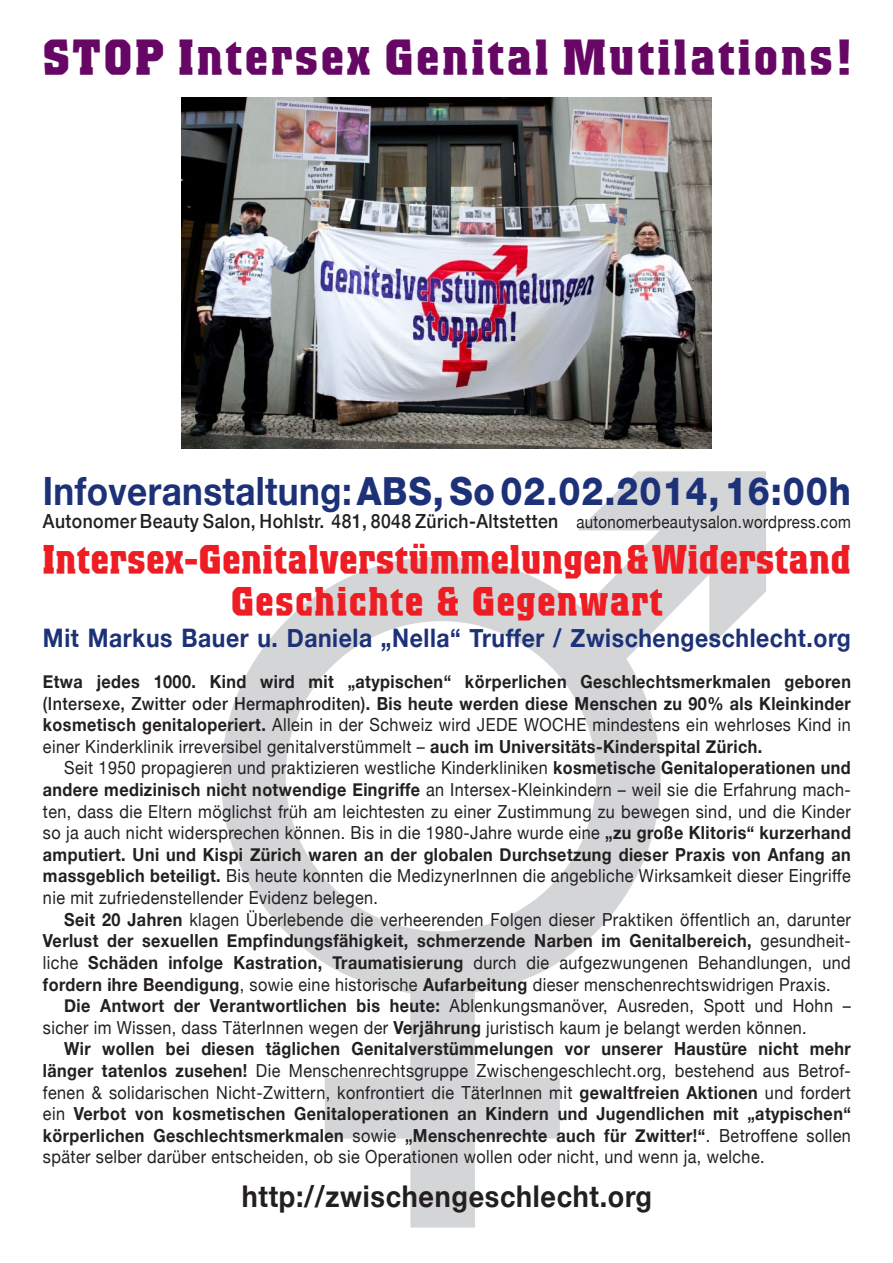
<style>
.page{position:relative;width:893px;height:1263px;background:#fff}
.page>*{position:absolute;margin:0;border:0;box-sizing:border-box;transform-origin:0 0}
.t1{font:700 48px "Colossalis";letter-spacing:.07em;color:#670765;scale:.95 1}
.t2{font:700 39px/42px "Colossalis";letter-spacing:.025em;color:#ee1d23;text-align:center;scale:.93 1}
.t3{font:800 39px "Helvetica Neue";letter-spacing:.025em;color:#1c3177;scale:.9 1}
.t4{font:700 30px "Helvetica Neue";letter-spacing:.025em;color:#231f20;scale:.9 1}
.t5{font:700 25.5px "Helvetica Neue";letter-spacing:.025em;color:#1c3177;scale:.9 1}
.t6{font:500 19.5px "Helvetica Neue";letter-spacing:.025em;color:#231f20;scale:.9 1}
.t7{font:18px/21.6px "Helvetica Neue";letter-spacing:.025em;color:#231f20;text-align:justify;scale:.9 1}
.t8{font:700 18px/21.6px "Helvetica Neue";letter-spacing:.025em;color:#231f20;text-align:justify;scale:.9 1}
.s1{font-weight:700}
.s2{font-weight:400;font-size:17.25px}
.s3{font-weight:500}
.s4{font-weight:400}
</style>
<div class="page">
<img style="left:181px;top:448px;width:585px;height:780px">
<img style="left:181px;top:98px;width:531px;height:350px">
<h1 class="t1" style="left:43px;top:29px;width:852px">STOP Intersex Genital Mutilations!</h1>
<h2 class="t3" style="left:43px;top:468px;width:899px"><span class="s1">Infoveranstaltung:</span> ABS, So 02.02.2014, 16:00h</h2>
<p class="t6" style="left:43px;top:505px;width:899px">Autonomer Beauty Salon, Hohlstr. 481, 8048 Zürich-Altstetten <span class="s2">autonomerbeautysalon.wordpress.com</span></p>
<h2 class="t2" style="left:43px;top:539px;width:870px">Intersex-Genitalverstümmelungen &amp; Widerstand<br>Geschichte &amp; Gegenwart</h2>
<h3 class="t5" style="left:43px;top:614px;width:899px">Mit Markus Bauer u. Daniela „Nella“ Truffer / Zwischengeschlecht.org</h3>
<p class="t8" style="left:43px;top:670px;width:899px">Etwa jedes 1000. Kind wird mit „atypischen“ körperlichen Geschlechtsmerkmalen geboren <span class="s3">(Intersexe, Zwitter oder Hermaphroditen)</span>. Bis heute werden diese Menschen zu 90% als Kleinkinder kosmetisch genitaloperiert. <span class="s4">Allein in der Schweiz wird JEDE WOCHE mindestens ein wehrloses Kind in einer Kinderklinik irreversibel genitalverstümmelt –</span> auch im Universitäts-Kinderspital Zürich.</p>
<p class="t7" style="left:43px;top:756px;width:899px;text-indent:21px">Seit 1950 propagieren und praktizieren westliche Kinderkliniken <span class="s1">kosmetische Genitaloperationen und andere medizinisch nicht notwendige Eingriffe</span> an Intersex-Kleinkindern – weil sie die Erfahrung mach&shy;ten, dass die Eltern möglichst früh am leichtesten zu einer Zustimmung zu bewegen sind, und die Kinder so ja auch nicht widersprechen können. Bis in die 1980-Jahre wurde eine <span class="s1">„zu große Klitoris“ kurzerhand amputiert. Uni und Kispi Zürich waren an der globalen Durchsetzung dieser Praxis von Anfang an massgeblich beteiligt.</span> Bis heute konnten die MedizynerInnen die angebliche Wirksamkeit dieser Eingriffe nie mit zufriedenstellender Evidenz belegen.</p>
<p class="t7" style="left:43px;top:907px;width:899px;text-indent:21px"><span class="s1">Seit 20 Jahren</span> klagen Überlebende die verheerenden Folgen dieser Praktiken öffentlich an, darunter <span class="s1">Verlust der sexuellen Empfindungsfähigkeit, schmerzende Narben im Genitalbereich,</span> gesundheit&shy;liche <span class="s1">Schäden infolge Kastration, Traumatisierung</span> durch die aufgezwungenen Behandlungen, und <span class="s1">fordern ihre Beendigung</span>, sowie eine historische <span class="s1">Aufarbeitung</span> dieser menschenrechtswidrigen Praxis.</p>
<p class="t7" style="left:43px;top:994px;width:899px;text-indent:21px"><span class="s1">Die Antwort der Verantwortlichen bis heute:</span> Ablenkungsmanöver, Ausreden, Spott und Hohn – sicher im Wissen, dass TäterInnen wegen der <span class="s1">Verjährung</span> juristisch kaum je belangt werden können.</p>
<p class="t8" style="left:43px;top:1037px;width:899px;text-indent:21px">Wir wollen bei diesen täglichen Genitalverstümmelungen vor unserer Haustüre nicht mehr länger tatenlos zusehen! <span class="s4">Die Menschenrechtsgruppe Zwischengeschlecht.org, bestehend aus Betrof&shy;fenen &amp; solidarischen Nicht-Zwittern, konfrontiert die TäterInnen mit</span> gewaltfreien Aktionen <span class="s4">und fordert ein</span> Verbot von kosmetischen Genitaloperationen an Kindern und Jugendlichen mit „atypischen“ körperlichen Geschlechtsmerkmalen <span class="s4">sowie</span> „Menschenrechte auch für Zwitter!“<span class="s4">. Betroffene sollen später selber darüber entscheiden, ob sie Operationen wollen oder nicht, und wenn ja, welche.</span></p>
<h3 class="t4" style="left:242px;top:1169px;width:457px">http://zwischengeschlecht.org</h3>
</div>
